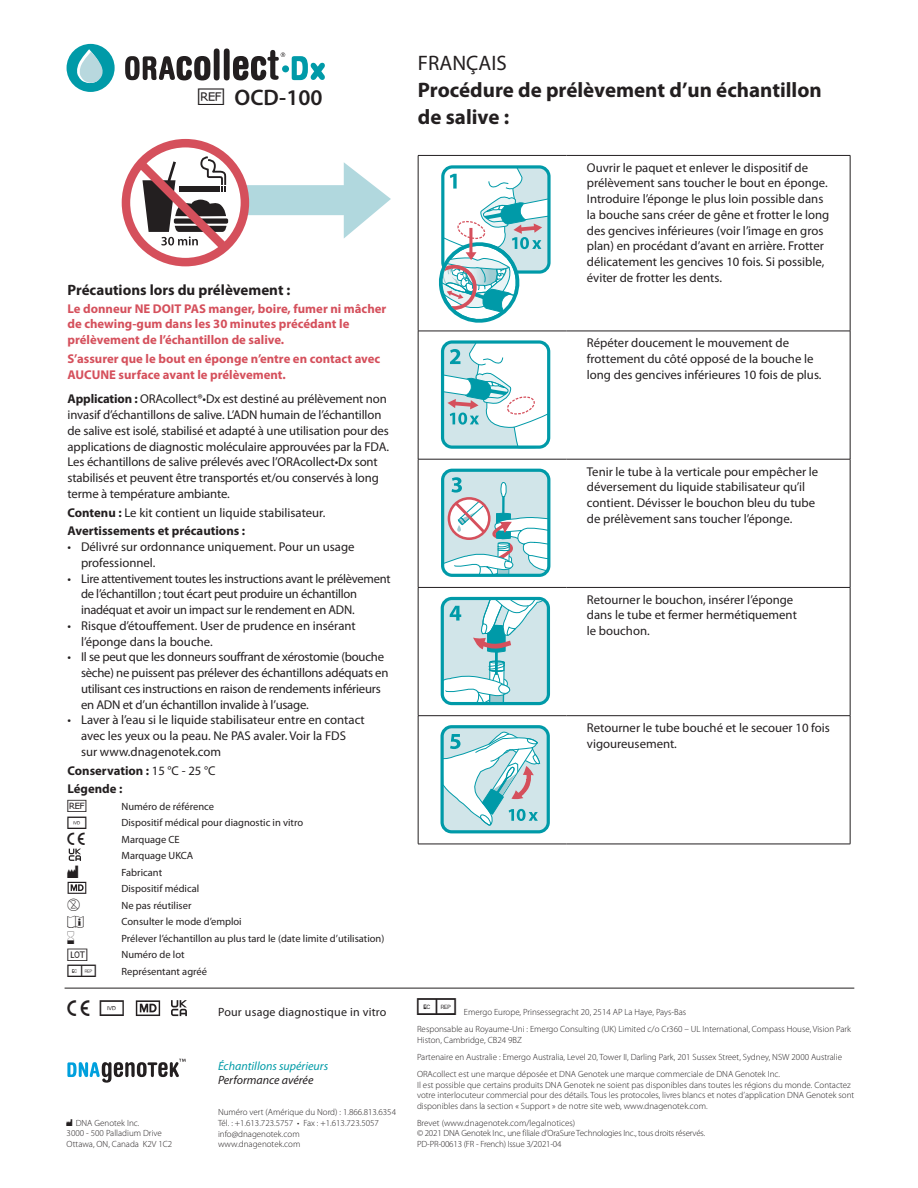
<style>
.page{position:relative;width:918px;height:1188px;background:#fff}
.page>*{position:absolute;margin:0;border:0;box-sizing:border-box;transform-origin:0 0}
.t1{font:600 22.5px "Myriad Pro";color:#231f20}
.t2{font:22.5px "MDD EN980";color:#231f20}
.t3{font:700 21px/27px "Myriad Pro";color:#231f20}
.t4{font:21px "Myriad Pro";color:#231f20}
.t5{font:21px "MDD EN980";color:#231f20}
.t6{font:16.5px "MDD EN980";color:#231f20}
.t7{font:700 15px "Myriad Pro";color:#231f20}
.t8{font:12.75px/15.8px "Myriad Pro";letter-spacing:-.005em;color:#231f20}
.t9{font:700 12.75px/15.8px "Myriad Pro";color:#d5505c}
.t10{font:700 12.75px/18.8px "Myriad Pro";color:#231f20}
.t11{font:12px "Myriad Pro";letter-spacing:.02em;color:#231f20}
.t12{font:italic 12px "Myriad Pro";color:#009ba7}
.t13{font:italic 12px "Myriad Pro";color:#231f20}
.t14{font:10.5px/16.5px "Myriad Pro";color:#231f20}
.t15{font:300 9px/10.5px "Myriad Pro";color:#231f20}
.t16{font:300 9px/10.5px "Myriad Pro";letter-spacing:-.02em;color:#231f20}
.s1{font-family:"MDD EN980";font-weight:400}
.s2{font-weight:700}
.s3{font-weight:400}
.s4{font-family:"MDD EN980";font-size:16.5px}
</style>
<div class="page">
<svg style="left:67px;top:44px;width:48px;height:48px"></svg>
<div style="left:282px;top:65px;width:7px;height:7px;background:#009aa8;border-radius:50%"></div>
<svg style="left:292px;top:56px;width:33px;height:24px"></svg>
<svg style="left:125px;top:48px;width:160px;height:32px"></svg>
<svg style="left:171px;top:1000px;width:16px;height:16px"></svg>
<svg style="left:136px;top:1000px;width:24px;height:16px"></svg>
<svg style="left:67px;top:1059px;width:119px;height:24px"></svg>
<hr style="left:65px;top:988px;width:789px;height:1px;background:#231f20">
<svg style="left:69px;top:849px;width:12px;height:12px"></svg>
<svg style="left:68px;top:882px;width:18px;height:12px"></svg>
<div style="left:122px;top:139px;width:127px;height:127px;border:8px solid #d5505c;border-radius:50%"></div>
<svg style="left:129px;top:151px;width:262px;height:109px"></svg>
<hr style="left:418px;top:155px;width:149px;height:1px;background:#231f20">
<hr style="left:418px;top:156px;width:1px;height:175px;background:#231f20">
<hr style="left:567px;top:155px;width:283px;height:1px;background:#231f20">
<hr style="left:850px;top:156px;width:1px;height:175px;background:#231f20">
<hr style="left:418px;top:331px;width:149px;height:1px;background:#231f20">
<hr style="left:418px;top:331px;width:1px;height:128px;background:#231f20">
<hr style="left:567px;top:331px;width:283px;height:1px;background:#231f20">
<hr style="left:850px;top:331px;width:1px;height:128px;background:#231f20">
<hr style="left:418px;top:459px;width:149px;height:1px;background:#231f20">
<hr style="left:418px;top:459px;width:1px;height:128px;background:#231f20">
<hr style="left:567px;top:459px;width:283px;height:1px;background:#231f20">
<hr style="left:850px;top:459px;width:1px;height:128px;background:#231f20">
<hr style="left:418px;top:587px;width:149px;height:1px;background:#231f20">
<hr style="left:418px;top:588px;width:1px;height:128px;background:#231f20">
<hr style="left:567px;top:587px;width:283px;height:1px;background:#231f20">
<hr style="left:850px;top:588px;width:1px;height:128px;background:#231f20">
<hr style="left:418px;top:715px;width:149px;height:1px;background:#231f20">
<hr style="left:418px;top:716px;width:1px;height:128px;background:#231f20">
<hr style="left:567px;top:715px;width:283px;height:1px;background:#231f20">
<hr style="left:850px;top:716px;width:1px;height:128px;background:#231f20">
<hr style="left:418px;top:844px;width:149px;height:1px;background:#231f20">
<hr style="left:567px;top:844px;width:283px;height:1px;background:#231f20">
<svg style="left:439px;top:166px;width:111px;height:157px"></svg>
<svg style="left:442px;top:341px;width:108px;height:108px"></svg>
<div style="left:442px;top:470px;width:107px;height:105px;background:#d1e5e9;border-radius:10px"></div>
<div style="left:441px;top:469px;width:109px;height:108px;border:3px solid #009aa8;border-radius:10px"></div>
<svg style="left:442px;top:477px;width:108px;height:100px"></svg>
<div style="left:441px;top:597px;width:109px;height:108px;border:3px solid #009aa8;border-radius:10px"></div>
<svg style="left:441px;top:597px;width:103px;height:107px"></svg>
<div style="left:442px;top:727px;width:106px;height:105px;background:#d1e5e9;border-radius:10px"></div>
<div style="left:441px;top:725px;width:109px;height:108px;border:3px solid #009aa8;border-radius:10px"></div>
<svg style="left:441px;top:730px;width:99px;height:96px"></svg>
<h1 class="t1" style="left:198px;top:83px;width:126px"><span class="s1">h</span> OCD-100</h1>
<p class="t7" style="left:68px;top:280px;width:224px">Précautions lors du prélèvement :</p>
<p class="t9" style="left:68px;top:300px;width:320px">Le donneur NE DOIT PAS manger, boire, fumer ni mâcher de chewing-gum dans les 30 minutes précédant le prélèvement de l’échantillon de salive.</p>
<p class="t9" style="left:68px;top:350px;width:314px">S’assurer que le bout en éponge n’entre en contact avec<br>AUCUNE surface avant le prélèvement.</p>
<p class="t8" style="left:68px;top:391px;width:323px"><span class="s2">Application :</span> ORAcollect®•Dx est destiné au prélèvement non invasif d’échantillons de salive. L’ADN humain de l’échantillon de salive est isolé, stabilisé et adapté à une utilisation pour des applications de diagnostic moléculaire approuvées par la FDA.<br>Les échantillons de salive prélevés avec l’ORAcollect•Dx sont stabilisés et peuvent être transportés et/ou conservés à long terme à température ambiante.</p>
<p class="t10" style="left:68px;top:503px;width:259px">Contenu : <span class="s3">Le kit contient un liquide stabilisateur.<br></span>Avertissements et précautions :</p>
<p class="t8" style="left:81px;top:539px;width:275px;text-indent:-14px">• Délivré sur ordonnance uniquement. Pour un usage professionnel.</p>
<p class="t8" style="left:81px;top:570px;width:311px;text-indent:-14px">• Lire attentivement toutes les instructions avant le prélèvement de l’échantillon ; tout écart peut produire un échantillon inadéquat et avoir un impact sur le rendement en ADN.</p>
<p class="t8" style="left:81px;top:618px;width:276px;text-indent:-14px">• Risque d’étouffement. User de prudence en insérant l’éponge dans la bouche.</p>
<p class="t8" style="left:81px;top:649px;width:309px;text-indent:-14px">• Il se peut que les donneurs souffrant de xérostomie (bouche sèche) ne puissent pas prélever des échantillons adéquats en utilisant ces instructions en raison de rendements inférieurs en ADN et d’un échantillon invalide à l’usage.</p>
<p class="t8" style="left:81px;top:712px;width:285px;text-indent:-14px">• Laver à l’eau si le liquide stabilisateur entre en contact avec les yeux ou la peau. Ne PAS avaler. Voir la FDS sur www.dnagenotek.com</p>
<p class="t10" style="left:68px;top:761px;width:150px">Conservation : <span class="s3">15 °C - 25 °C<br></span>Légende :</p>
<p class="t6" style="left:68px;top:800px;width:25px">h</p>
<p class="t14" style="left:122px;top:798px;width:94px">Numéro de référence</p>
<p class="t6" style="left:68px;top:816px;width:25px">V</p>
<p class="t14" style="left:122px;top:814px;width:183px">Dispositif médical pour diagnostic in vitro</p>
<p class="t6" style="left:68px;top:833px;width:23px">C</p>
<p class="t14" style="left:122px;top:831px;width:73px">Marquage CE<br>Marquage UKCA</p>
<p class="t6" style="left:68px;top:866px;width:14px">M</p>
<p class="t14" style="left:122px;top:864px;width:79px">Fabricant<br>Dispositif médical</p>
<p class="t6" style="left:68px;top:899px;width:14px">D</p>
<p class="t14" style="left:122px;top:897px;width:71px">Ne pas réutiliser</p>
<p class="t6" style="left:68px;top:915px;width:21px">i</p>
<p class="t14" style="left:122px;top:913px;width:122px">Consulter le mode d’emploi</p>
<p class="t6" style="left:68px;top:932px;width:10px">H</p>
<p class="t14" style="left:122px;top:930px;width:264px">Prélever l’échantillon au plus tard le (date limite d’utilisation)</p>
<p class="t6" style="left:68px;top:948px;width:26px">g</p>
<p class="t14" style="left:68px;top:946px;width:141px;text-indent:54px">Numéro de lot<br><span class="s4">P</span> Représentant agréé</p>
<h2 class="t5" style="left:68px;top:1000px;width:63px">CV</h2>
<p class="t11" style="left:218px;top:1005px;width:170px">Pour usage diagnostique in vitro</p>
<p class="t12" style="left:218px;top:1058px;width:112px">Échantillons supérieurs</p>
<p class="t13" style="left:218px;top:1073px;width:97px">Performance avérée</p>
<p class="t15" style="left:67px;top:1118px;width:107px"><span class="s1">M</span> DNA Genotek Inc.<br>3000 - 500 Palladium Drive<br>Ottawa, ON, Canada K2V 1C2</p>
<p class="t15" style="left:218px;top:1107px;width:180px">Numéro vert (Amérique du Nord) : 1.866.813.6354<br>Tél. : +1.613.723.5757 • Fax : +1.613.723.5057 info@dnagenotek.com<br>www.dnagenotek.com</p>
<h2 class="t4" style="left:418px;top:50px;width:90px">FRANÇAIS</h2>
<h2 class="t3" style="left:418px;top:75px;width:405px">Procédure de prélèvement d’un échantillon de salive :</h2>
<p class="t8" style="left:587px;top:159px;width:244px">Ouvrir le paquet et enlever le dispositif de prélèvement sans toucher le bout en éponge.<br>Introduire l’éponge le plus loin possible dans la bouche sans créer de gêne et frotter le long des gencives inférieures (voir l’image en gros plan) en procédant d’avant en arrière. Frotter délicatement les gencives 10 fois. Si possible, éviter de frotter les dents.</p>
<p class="t8" style="left:587px;top:335px;width:236px">Répéter doucement le mouvement de frottement du côté opposé de la bouche le long des gencives inférieures 10 fois de plus.</p>
<p class="t8" style="left:587px;top:463px;width:233px">Tenir le tube à la verticale pour empêcher le déversement du liquide stabilisateur qu’il contient. Dévisser le bouchon bleu du tube de prélèvement sans toucher l’éponge.</p>
<p class="t8" style="left:587px;top:591px;width:211px">Retourner le bouchon, insérer l’éponge dans le tube et fermer hermétiquement le bouchon.</p>
<p class="t8" style="left:587px;top:720px;width:245px">Retourner le tube bouché et le secouer 10 fois vigoureusement.</p>
<h1 class="t2" style="left:417px;top:998px;width:48px">P</h1>
<p class="t15" style="left:417px;top:1003px;width:435px;line-height:17.2px;text-indent:47px">Emergo Europe, Prinsessegracht 20, 2514 AP La Haye, Pays-Bas<br>Responsable au Royaume-Uni : Emergo Consulting (UK) Limited c/o Cr360 – UL International, Compass House, Vision Park</p>
<p class="t15" style="left:417px;top:1031px;width:427px;line-height:17.2px">Histon, Cambridge, CB24 9BZ<br>Partenaire en Australie : Emergo Australia, Level 20, Tower II, Darling Park, 201 Sussex Street, Sydney, NSW 2000 Australie<br>ORAcollect est une marque déposée et DNA Genotek une marque commerciale de DNA Genotek Inc.</p>
<p class="t15" style="left:417px;top:1079px;width:439px">Il est possible que certains produits DNA Genotek ne soient pas disponibles dans toutes les régions du monde. Contactez votre interlocuteur commercial pour des détails. Tous les protocoles, livres blancs et notes d’application DNA Genotek sont disponibles dans la section « Support » de notre site web, www.dnagenotek.com.</p>
<p class="t16" style="left:417px;top:1118px;width:290px">Brevet (www.dnagenotek.com/legalnotices)<br>© 2021 DNA Genotek Inc., une filiale d’OraSure Technologies Inc., tous droits réservés.<br>PD-PR-00613 (FR - French) Issue 3/2021-04</p>
</div>
